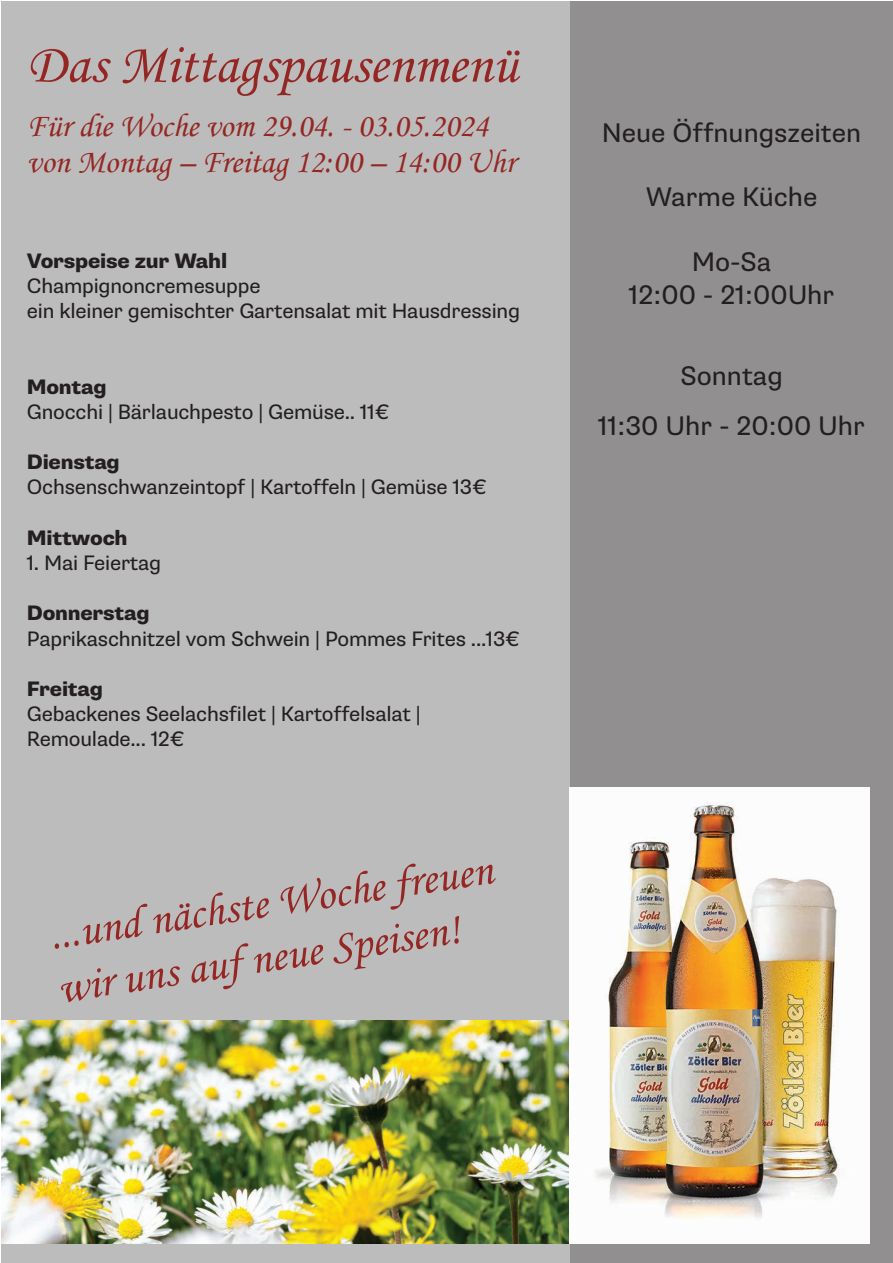
<style>
.page{position:relative;width:893px;height:1263px;background:#fff}
.page>*{position:absolute;margin:0;border:0;box-sizing:border-box;transform-origin:0 0}
.t1{font:55.5px "NK Monotype Corsiva";color:#942723}
.t2{font:45px/54.2px "NK Monotype Corsiva";color:#942723}
.t3{font:33px/36px "NK Monotype Corsiva";color:#942723}
.t4{font:27px/32.4px "Supria Sans";color:#231f20;text-align:center}
.t5{font:21px/25.2px "Supria Sans";letter-spacing:-.01em;color:#231f20}
.t6{font:800 21px "Supria Sans";letter-spacing:-.01em;color:#231f20}
</style>
<div class="page">
<div style="left:570px;top:1px;width:323px;height:1262px;background:#918f8f"></div>
<div style="left:1px;top:1px;width:569px;height:1262px;background:#bdbcbc"></div>
<img style="left:2px;top:1021px;width:568px;height:222px">
<img style="left:570px;top:787px;width:299px;height:456px">
<h1 class="t1" style="left:27px;top:31px;width:492px">Das Mittagspausenmenü</h1>
<h3 class="t3" style="left:27px;top:108px;width:490px">Für die Woche vom 29.04. - 03.05.2024 von Montag – Freitag 12:00 – 14:00 Uhr</h3>
<p class="t6" style="left:27px;top:247px;width:202px">Vorspeise zur Wahl</p>
<p class="t5" style="left:27px;top:273px;width:495px">Champignoncremesuppe<br>ein kleiner gemischter Gartensalat mit Hausdressing</p>
<p class="t6" style="left:27px;top:373px;width:81px">Montag</p>
<p class="t5" style="left:27px;top:399px;width:364px">Gnocchi | Bärlauchpesto | Gemüse.. 11€</p>
<p class="t6" style="left:27px;top:449px;width:94px">Dienstag</p>
<p class="t5" style="left:27px;top:475px;width:461px">Ochsenschwanzeintopf | Kartoffeln | Gemüse 13€</p>
<p class="t6" style="left:27px;top:525px;width:102px">Mittwoch</p>
<p class="t5" style="left:27px;top:551px;width:136px">1. Mai Feiertag</p>
<p class="t6" style="left:27px;top:600px;width:124px">Donnerstag</p>
<p class="t5" style="left:27px;top:626px;width:494px">Paprikaschnitzel vom Schwein | Pommes Frites ...13€</p>
<p class="t6" style="left:27px;top:676px;width:78px">Freitag</p>
<p class="t5" style="left:27px;top:702px;width:395px">Gebackenes Seelachsfilet | Kartoffelsalat |<br>Remoulade... 12€</p>
<h2 class="t2" style="left:45px;top:910px;width:449px;rotate:-9deg">...und nächste Woche freuen wir uns auf neue Speisen!</h2>
<p class="t4" style="left:602px;top:117px;width:261px">Neue Öffnungszeiten</p>
<p class="t4" style="left:646px;top:181px;width:173px">Warme Küche</p>
<p class="t4" style="left:629px;top:246px;width:207px">Mo-Sa<br>12:00 - 21:00Uhr</p>
<p class="t4" style="left:598px;top:352px;width:268px;line-height:49.5px">Sonntag<br>11:30 Uhr - 20:00 Uhr</p>
</div>
